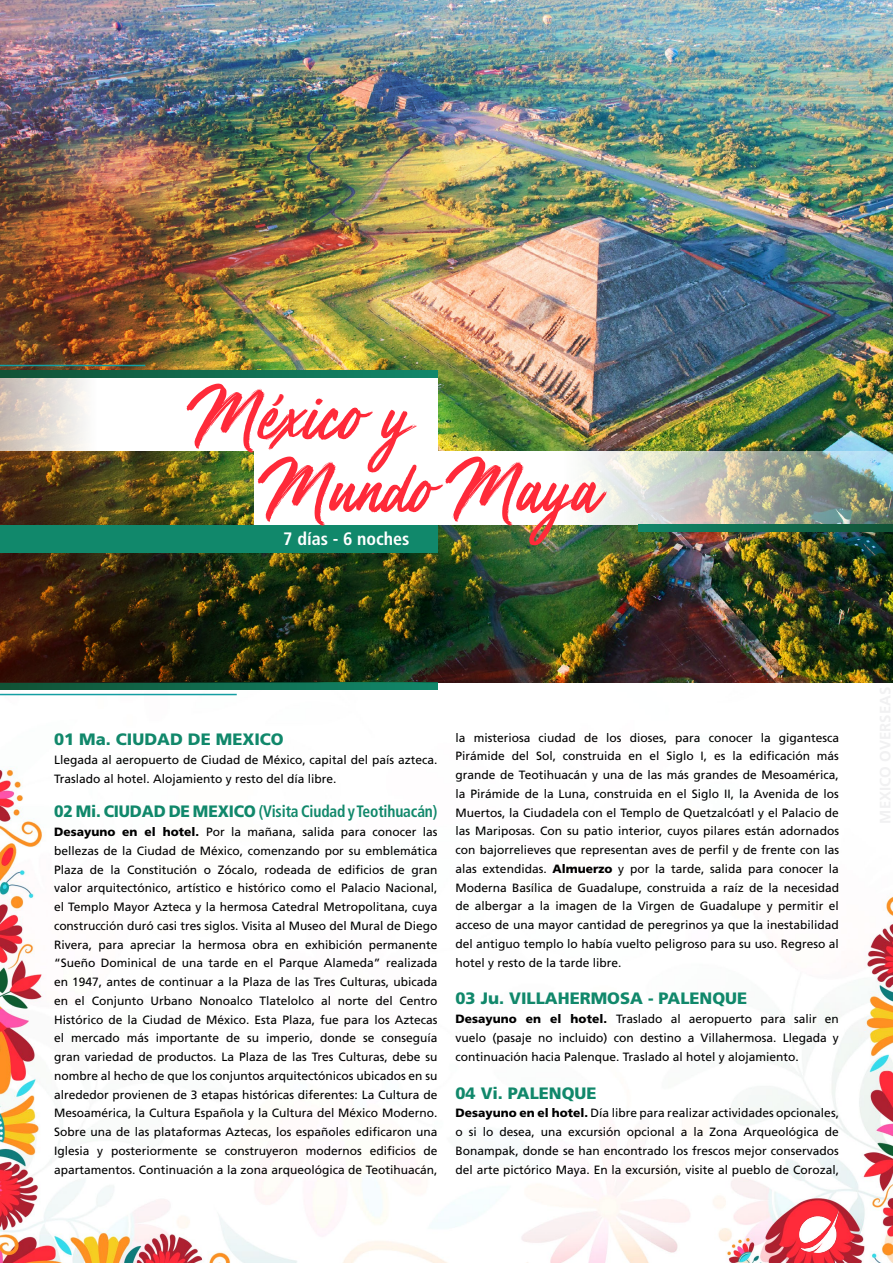
<style>
.page{position:relative;width:893px;height:1263px;background:#fff}
.page>*{position:absolute;margin:0;border:0;box-sizing:border-box;transform-origin:0 0}
.t1{font:75px "Mega Fresh";color:#ff2a39}
.t2{font:40.5px "Amarillo";color:#ff2a39}
.t3{font:700 condensed 18px "Frutiger";color:#fff}
.t4{font:900 16.5px "Frutiger";color:#11886b}
.t5{font:700 condensed 16.5px "Frutiger";letter-spacing:-.01em;color:#11886b;scale:.94 1}
.t6{font:12px/18.8px "Frutiger";color:#000;text-align:justify}
.s1{font-weight:900;font-stretch:normal}
.s2{font-weight:900}
</style>
<div class="page">
<img style="left:0;top:682px;width:893px;height:581px">
<img style="left:800px;top:1210px;width:39px;height:43px">
<img style="left:753px;top:0;width:140px;height:682px">
<svg style="left:0;top:682px;width:437px;height:7px;background:#11664b"></svg>
<hr style="left:0;top:694px;width:237px;height:1px;background:#149ea3">
<img style="left:0;top:0;width:753px;height:682px">
<div style="left:0;top:525px;width:437px;height:28px;background:#11886b"></div>
<svg style="left:0;top:377px;width:437px;height:74px"></svg>
<svg style="left:255px;top:451px;width:638px;height:74px"></svg>
<svg style="left:0;top:370px;width:437px;height:7px;background:#116c4f"></svg>
<svg style="left:638px;top:525px;width:255px;height:7px;background:#116d50"></svg>
<hr style="left:0;top:365px;width:145px;height:1px;background:#149ea3">
<h1 class="t1" style="left:194px;top:377px;width:217px">Mexico y</h1>
<h2 class="t2" style="left:272px;top:402px;width:14px">´</h2>
<h1 class="t1" style="left:265px;top:450px;width:335px">Mundo Maya</h1>
<h3 class="t3" style="left:283px;top:528px;width:128px">7 días - 6 noches</h3>
<h3 class="t4" style="left:54px;top:729px;width:231px">01 Ma. CIUDAD DE MEXICO</h3>
<p class="t6" style="left:54px;top:750px;width:385px">Llegada al aeropuerto de Ciudad de México, capital del país azteca.<br>Traslado al hotel. Alojamiento y resto del día libre.</p>
<h3 class="t5" style="left:54px;top:802px;width:409px"><span class="s1">02 Mi. CIUDAD DE MEXICO</span> (Visita Ciudad y Teotihuacán)</h3>
<p class="t6" style="left:54px;top:822px;width:385px"><span class="s2">Desayuno en el hotel.</span> Por la mañana, salida para conocer las bellezas de la Ciudad de México, comenzando por su emblemática Plaza de la Constitución o Zócalo, rodeada de edificios de gran valor arquitectónico, artístico e histórico como el Palacio Nacional, el Templo Mayor Azteca y la hermosa Catedral Metropolitana, cuya construcción duró casi tres siglos. Visita al Museo del Mural de Diego Rivera, para apreciar la hermosa obra en exhibición permanente “Sueño Dominical de una tarde en el Parque Alameda” realizada en 1947, antes de continuar a la Plaza de las Tres Culturas, ubicada en el Conjunto Urbano Nonoalco Tlatelolco al norte del Centro Histórico de la Ciudad de México. Esta Plaza, fue para los Aztecas el mercado más importante de su imperio, donde se conseguía gran variedad de productos. La Plaza de las Tres Culturas, debe su nombre al hecho de que los conjuntos arquitectónicos ubicados en su alrededor provienen de 3 etapas históricas diferentes: La Cultura de Mesoamérica, la Cultura Española y la Cultura del México Moderno.<br>Sobre una de las plataformas Aztecas, los españoles edificaron una Iglesia y posteriormente se construyeron modernos edificios de apartamentos. Continuación a la zona arqueológica de Teotihuacán,</p>
<p class="t6" style="left:455px;top:728px;width:385px">la misteriosa ciudad de los dioses, para conocer la gigantesca Pirámide del Sol, construida en el Siglo I, es la edificación más grande de Teotihuacán y una de las más grandes de Mesoamérica, la Pirámide de la Luna, construida en el Siglo II, la Avenida de los Muertos, la Ciudadela con el Templo de Quetzalcóatl y el Palacio de las Mariposas. Con su patio interior, cuyos pilares están adornados con bajorrelieves que representan aves de perfil y de frente con las alas extendidas. <span class="s2">Almuerzo</span> y por la tarde, salida para conocer la Moderna Basílica de Guadalupe, construida a raíz de la necesidad de albergar a la imagen de la Virgen de Guadalupe y permitir el acceso de una mayor cantidad de peregrinos ya que la inestabilidad del antiguo templo lo había vuelto peligroso para su uso. Regreso al hotel y resto de la tarde libre.</p>
<h3 class="t4" style="left:455px;top:988px;width:293px">03 Ju. VILLAHERMOSA - PALENQUE</h3>
<p class="t6" style="left:455px;top:1009px;width:385px"><span class="s2">Desayuno en el hotel.</span> Traslado al aeropuerto para salir en vuelo (pasaje no incluido) con destino a Villahermosa. Llegada y continuación hacia Palenque. Traslado al hotel y alojamiento.</p>
<h3 class="t4" style="left:455px;top:1083px;width:143px">04 Vi. PALENQUE</h3>
<p class="t6" style="left:455px;top:1104px;width:385px"><span class="s2">Desayuno en el hotel.</span> Día libre para realizar actividades opcionales, o si lo desea, una excursión opcional a la Zona Arqueológica de Bonampak, donde se han encontrado los frescos mejor conservados del arte pictórico Maya. En la excursión, visite al pueblo de Corozal,</p>
</div>
